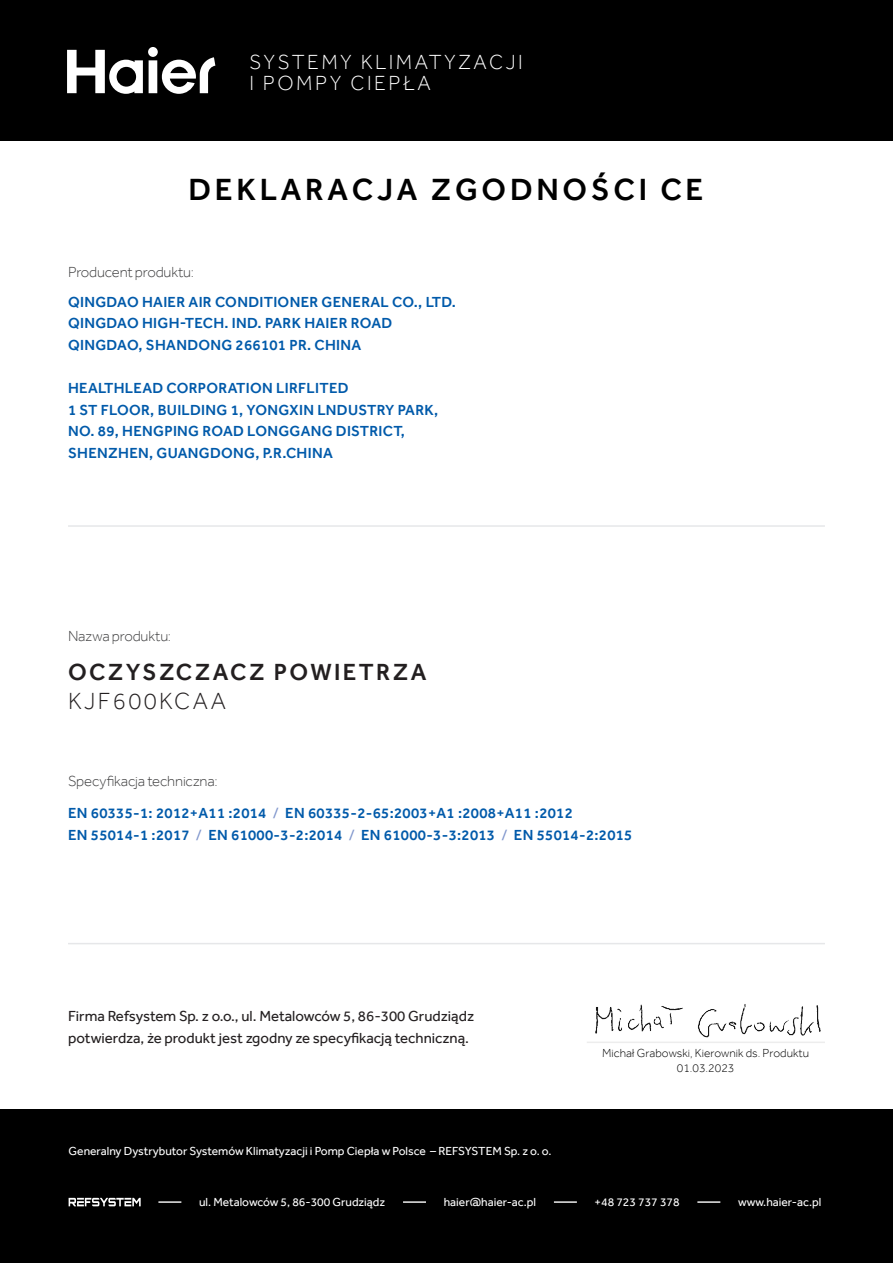
<style>
.page{position:relative;width:893px;height:1263px;background:#fff}
.page>*{position:absolute;margin:0;border:0;box-sizing:border-box;transform-origin:0 0}
.t1{font:500 31.5px "Effra";letter-spacing:.12em;color:#000}
.t2{font:500 24px/28.8px "Effra";letter-spacing:.1em;color:#231f20}
.t3{font:300 21px/21px "Effra";letter-spacing:.115em;color:#fff}
.t4{font:500 15px/21.6px "Effra";letter-spacing:.02em;color:#015aaa}
.t5{font:15px/21.6px "Effra";color:#231f20}
.t6{font:300 15px "Effra";letter-spacing:-.01em;color:#3e3e3f}
.t7{font:12px "Effra";color:#fff}
.t8{font:300 12px/14.4px "Effra";color:#000;text-align:center}
.s1{font-weight:300}
.s2{font-weight:400;color:#8197cd}
</style>
<div class="page">
<div style="left:0;top:0;width:893px;height:141px;background:#000"></div>
<svg style="left:67px;top:47px;width:148px;height:47px"></svg>
<hr style="left:68px;top:525px;width:757px;height:2px;background:#e6e7e9">
<hr style="left:68px;top:943px;width:757px;height:1px;background:#e6e7e9">
<img style="left:587px;top:1004px;width:238px;height:39px">
<div style="left:0;top:1110px;width:893px;height:153px;background:#000"></div>
<svg style="left:69px;top:1198px;width:72px;height:8px"></svg>
<hr style="left:697px;top:1201px;width:23px;height:2px;background:#ededed">
<hr style="left:158px;top:1201px;width:23px;height:2px;background:#ededed">
<hr style="left:403px;top:1201px;width:23px;height:2px;background:#ededed">
<hr style="left:554px;top:1201px;width:23px;height:2px;background:#ededed">
<h3 class="t3" style="left:249px;top:51px;width:275px">SYSTEMY KLIMATYZACJI<br>I POMPY CIEPŁA</h3>
<h1 class="t1" style="left:188px;top:171px;width:517px">DEKLARACJA ZGODNOŚCI CE</h1>
<p class="t6" style="left:68px;top:263px;width:128px">Producent produktu:</p>
<p class="t4" style="left:68px;top:291px;width:389px">QINGDAO HAIER AIR CONDITIONER GENERAL CO., LTD.</p>
<p class="t4" style="left:68px;top:312px;width:326px">QINGDAO HIGH-TECH. IND. PARK HAIER ROAD</p>
<p class="t4" style="left:68px;top:334px;width:295px">QINGDAO, SHANDONG 266101 PR. CHINA</p>
<p class="t4" style="left:68px;top:377px;width:282px">HEALTHLEAD CORPORATION LIRFLITED</p>
<p class="t4" style="left:68px;top:399px;width:372px">1 ST FLOOR, BUILDING 1, YONGXIN LNDUSTRY PARK,<br>NO. 89, HENGPING ROAD LONGGANG DISTRICT,<br>SHENZHEN, GUANGDONG, P.R.CHINA</p>
<p class="t6" style="left:68px;top:627px;width:105px">Nazwa produktu:</p>
<p class="t2" style="left:68px;top:657px;width:360px">OCZYSZCZACZ POWIETRZA<br><span class="s1">KJF600KCAA</span></p>
<p class="t6" style="left:68px;top:772px;width:151px">Specyfikacja techniczna:</p>
<p class="t4" style="left:68px;top:802px;width:506px">EN 60335-1: 2012+A11 :2014 <span class="s2">/</span> EN 60335-2-65:2003+A1 :2008+A11 :2012</p>
<p class="t4" style="left:68px;top:824px;width:566px">EN 55014-1 :2017 <span class="s2">/</span> EN 61000-3-2:2014 <span class="s2">/</span> EN 61000-3-3:2013 <span class="s2">/</span> EN 55014-2:2015</p>
<p class="t5" style="left:68px;top:1005px;width:408px">Firma Refsystem Sp. z o.o., ul. Metalowców 5, 86-300 Grudziądz potwierdza, że produkt jest zgodny ze specyfikacją techniczną.</p>
<p class="t7" style="left:69px;top:1144px;width:484px">Generalny Dystrybutor Systemów Klimatyzacji i Pomp Ciepła w Polsce – REFSYSTEM Sp. z o. o.</p>
<p class="t8" style="left:602px;top:1046px;width:209px">Michał Grabowski, Kierownik ds. Produktu<br>01.03.2023</p>
<p class="t7" style="left:199px;top:1195px;width:188px">ul. Metalowców 5, 86-300 Grudziądz</p>
<p class="t7" style="left:444px;top:1195px;width:94px">haier@haier-ac.pl</p>
<p class="t7" style="left:595px;top:1195px;width:86px">+48 723 737 378</p>
<p class="t7" style="left:738px;top:1195px;width:85px">www.haier-ac.pl</p>
</div>
